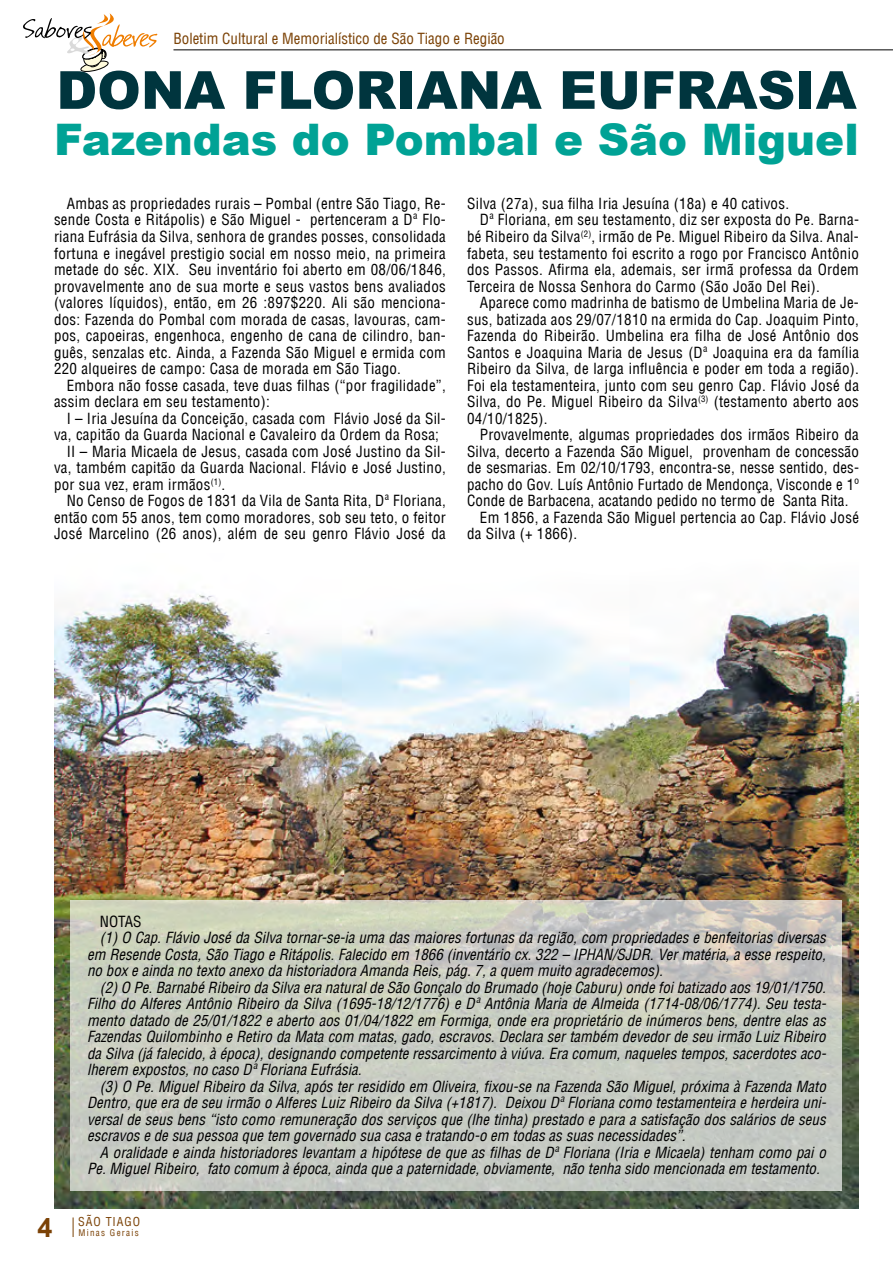
<style>
.page{position:relative;width:893px;height:1263px;background:#fff}
.page>*{position:absolute;margin:0;border:0;box-sizing:border-box;transform-origin:0 0}
.t1{font:900 52.5px "Arial";color:#00353e}
.t2{font:900 43.5px "Arial";color:#00a295}
.t3{font:700 27px "Arial";color:#7b4206}
.t4{font:condensed 15px/16.5px "Helvetica LT";letter-spacing:.02em;color:#000;text-align:justify}
.t5{font:italic condensed 15px/16.5px "Helvetica LT";color:#000;text-align:justify}
.t6{font:condensed 15px "Helvetica LT";color:#7b4206}
.t7{font:condensed 12px "Helvetica LT";letter-spacing:.08em;color:#7b4206}
.t8{font:condensed 9px "Helvetica LT";letter-spacing:.14em;color:#7b4206}
</style>
<div class="page">
<svg style="left:23px;top:13px;width:134px;height:59px"></svg>
<hr style="left:173px;top:49px;width:720px;height:1px;background:#000">
<svg style="left:73px;top:1217px;width:1px;height:20px"></svg>
<img style="left:54px;top:595px;width:805px;height:614px">
<svg style="left:71px;top:900px;width:771px;height:291px;background:#c8cbc1"></svg>
<p class="t6" style="left:173px;top:29px;width:333px">Boletim Cultural e Memorialístico de São Tiago e Região</p>
<h1 class="t1" style="left:56px;top:52px;width:802px">DONA FLORIANA EUFRASIA</h1>
<h2 class="t2" style="left:54px;top:108px;width:806px">Fazendas do Pombal e São Miguel</h2>
<p class="t4" style="left:467px;top:195px;width:324px">Silva (27a), sua filha Iria Jesuína (18a) e 40 cativos.</p>
<p class="t4" style="left:480px;top:212px;width:381px">Dª Floriana, em seu testamento, diz ser exposta do Pe. Barna-</p>
<p class="t4" style="left:467px;top:228px;width:393px">bé Ribeiro da Silva<sup>(2)</sup>, irmão de Pe. Miguel Ribeiro da Silva. Anal-</p>
<p class="t4" style="left:467px;top:245px;width:393px">fabeta, seu testamento foi escrito a rogo por Francisco Antônio</p>
<p class="t4" style="left:467px;top:261px;width:393px">dos Passos. Afirma ela, ademais, ser irmã professa da Ordem</p>
<p class="t4" style="left:467px;top:278px;width:354px">Terceira de Nossa Senhora do Carmo (São João Del Rei).</p>
<p class="t4" style="left:480px;top:294px;width:381px">Aparece como madrinha de batismo de Umbelina Maria de Je-</p>
<p class="t4" style="left:467px;top:311px;width:393px">sus, batizada aos 29/07/1810 na ermida do Cap. Joaquim Pinto,</p>
<p class="t4" style="left:467px;top:327px;width:393px">Fazenda do Ribeirão. Umbelina era filha de José Antônio dos</p>
<p class="t4" style="left:467px;top:344px;width:393px">Santos e Joaquina Maria de Jesus (Dª Joaquina era da família</p>
<p class="t4" style="left:467px;top:360px;width:393px">Ribeiro da Silva, de larga influência e poder em toda a região).</p>
<p class="t4" style="left:467px;top:377px;width:393px">Foi ela testamenteira, junto com seu genro Cap. Flávio José da</p>
<p class="t4" style="left:467px;top:393px;width:393px">Silva, do Pe. Miguel Ribeiro da Silva<sup>(3)</sup> (testamento aberto aos</p>
<p class="t4" style="left:467px;top:410px;width:82px">04/10/1825).</p>
<p class="t4" style="left:480px;top:426px;width:381px">Provavelmente, algumas propriedades dos irmãos Ribeiro da</p>
<p class="t4" style="left:467px;top:443px;width:393px">Silva, decerto a Fazenda São Miguel, provenham de concessão</p>
<p class="t4" style="left:467px;top:459px;width:393px">de sesmarias. Em 02/10/1793, encontra-se, nesse sentido, des-</p>
<p class="t4" style="left:467px;top:476px;width:393px">pacho do Gov. Luís Antônio Furtado de Mendonça, Visconde e 1º</p>
<p class="t4" style="left:467px;top:492px;width:383px">Conde de Barbacena, acatando pedido no termo de Santa Rita.</p>
<p class="t4" style="left:480px;top:509px;width:381px">Em 1856, a Fazenda São Miguel pertencia ao Cap. Flávio José</p>
<p class="t4" style="left:467px;top:525px;width:112px">da Silva (+ 1866).</p>
<p class="t4" style="left:54px;top:195px;width:393px;text-indent:13px">Ambas as propriedades rurais – Pombal (entre São Tiago, Re&shy;sende Costa e Ritápolis) e São Miguel - pertenceram a Dª Flo&shy;riana Eufrásia da Silva, senhora de grandes posses, consolidada fortuna e inegável prestigio social em nosso meio, na primeira metade do séc. XIX. Seu inventário foi aberto em 08/06/1846, provavelmente ano de sua morte e seus vastos bens avaliados (valores líquidos), então, em 26 :897$220. Ali são menciona&shy;dos: Fazenda do Pombal com morada de casas, lavouras, cam&shy;pos, capoeiras, engenhoca, engenho de cana de cilindro, ban&shy;guês, senzalas etc. Ainda, a Fazenda São Miguel e ermida com 220 alqueires de campo: Casa de morada em São Tiago.</p>
<p class="t4" style="left:54px;top:377px;width:393px;text-indent:13px">Embora não fosse casada, teve duas filhas (“por fragilidade”, assim declara em seu testamento):</p>
<p class="t4" style="left:67px;top:410px;width:381px">I – Iria Jesuína da Conceição, casada com Flávio José da Sil-</p>
<p class="t4" style="left:54px;top:426px;width:387px">va, capitão da Guarda Nacional e Cavaleiro da Ordem da Rosa;</p>
<p class="t4" style="left:67px;top:443px;width:381px">II – Maria Micaela de Jesus, casada com José Justino da Sil-</p>
<p class="t4" style="left:54px;top:459px;width:393px">va, também capitão da Guarda Nacional. Flávio e José Justino,</p>
<p class="t4" style="left:54px;top:476px;width:173px">por sua vez, eram irmãos<sup>(1)</sup>.</p>
<p class="t4" style="left:67px;top:492px;width:381px">No Censo de Fogos de 1831 da Vila de Santa Rita, Dª Floriana,</p>
<p class="t4" style="left:54px;top:509px;width:393px">então com 55 anos, tem como moradores, sob seu teto, o feitor</p>
<p class="t4" style="left:54px;top:525px;width:393px">José Marcelino (26 anos), além de seu genro Flávio José da</p>
<p class="t4" style="left:100px;top:913px;width:43px">NOTAS</p>
<p class="t5" style="left:87px;top:929px;width:740px;text-indent:13px">(1) O Cap. Flávio José da Silva tornar-se-ia uma das maiores fortunas da região, com propriedades e benfeitorias diversas em Resende Costa, São Tiago e Ritápolis. Falecido em 1866 (inventário cx. 322 – IPHAN/SJDR. Ver matéria, a esse respeito, no box e ainda no texto anexo da historiadora Amanda Reis, pág. 7, a quem muito agradecemos).</p>
<p class="t5" style="left:87px;top:979px;width:741px;text-indent:13px">(2) O Pe. Barnabé Ribeiro da Silva era natural de São Gonçalo do Brumado (hoje Caburu) onde foi batizado aos 19/01/1750.<br>Filho do Alferes Antônio Ribeiro da Silva (1695-18/12/1776) e Dª Antônia Maria de Almeida (1714-08/06/1774). Seu testa&shy;mento datado de 25/01/1822 e aberto aos 01/04/1822 em Formiga, onde era proprietário de inúmeros bens, dentre elas as Fazendas Quilombinho e Retiro da Mata com matas, gado, escravos. Declara ser também devedor de seu irmão Luiz Ribeiro da Silva (já falecido, à época), designando competente ressarcimento à viúva. Era comum, naqueles tempos, sacerdotes aco&shy;lherem expostos, no caso Dª Floriana Eufrásia.</p>
<p class="t5" style="left:87px;top:1078px;width:741px;text-indent:13px">(3) O Pe. Miguel Ribeiro da Silva, após ter residido em Oliveira, fixou-se na Fazenda São Miguel, próxima à Fazenda Mato Dentro, que era de seu irmão o Alferes Luiz Ribeiro da Silva (+1817). Deixou Dª Floriana como testamenteira e herdeira uni&shy;versal de seus bens “isto como remuneração dos serviços que (lhe tinha) prestado e para a satisfação dos salários de seus escravos e de sua pessoa que tem governado sua casa e tratando-o em todas as suas necessidades”.</p>
<p class="t5" style="left:87px;top:1144px;width:740px;text-indent:13px">A oralidade e ainda historiadores levantam a hipótese de que as filhas de Dª Floriana (Iria e Micaela) tenham como pai o<br>Pe. Miguel Ribeiro, fato comum à época, ainda que a paternidade, obviamente, não tenha sido mencionada em testamento.</p>
<h3 class="t3" style="left:38px;top:1209px;width:17px">4</h3>
<p class="t7" style="left:78px;top:1214px;width:64px">SÃO TIAGO</p>
<p class="t8" style="left:79px;top:1227px;width:62px">Minas Gerais</p>
</div>
